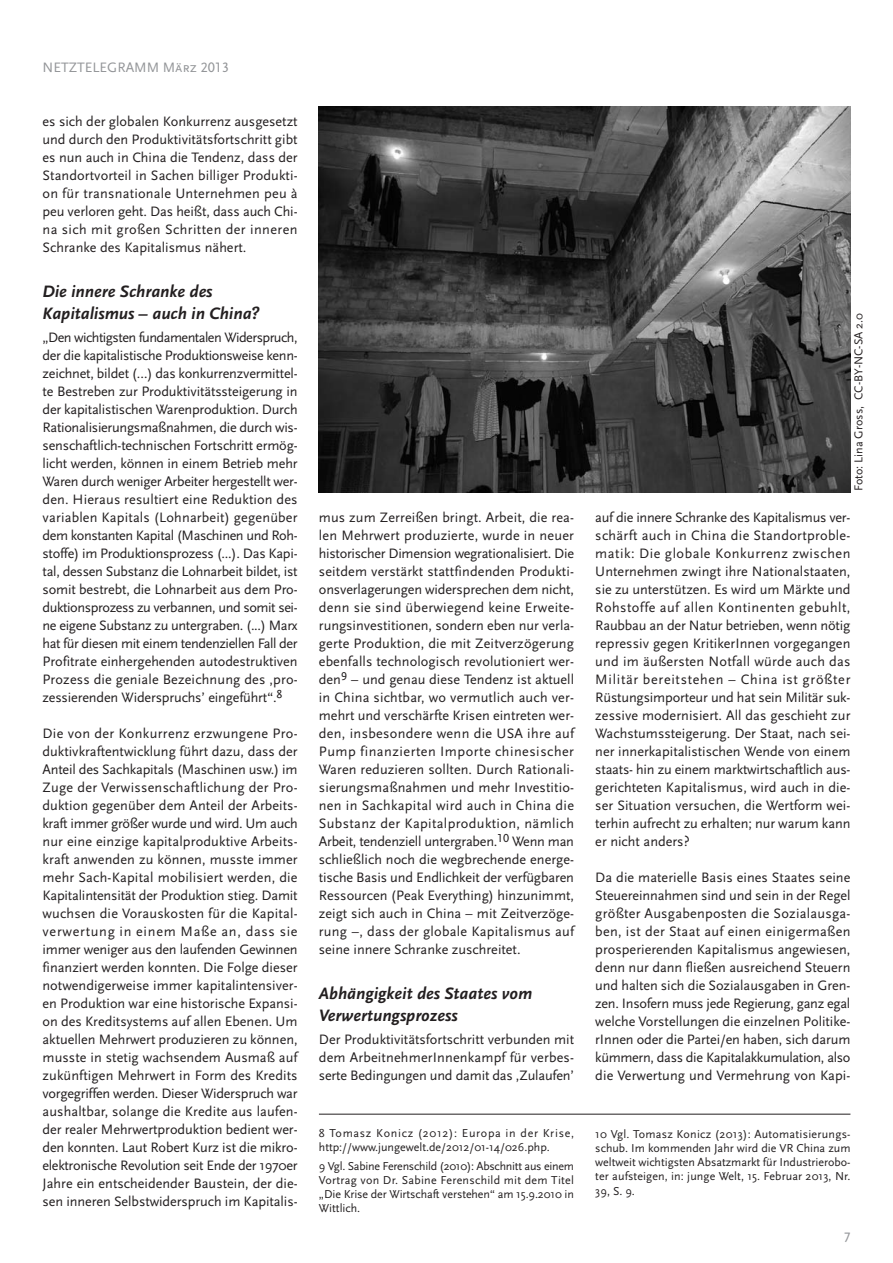
<style>
.page{position:relative;width:893px;height:1263px;background:#fff}
.page>*{position:absolute;margin:0;border:0;box-sizing:border-box;transform-origin:0 0}
.t1{font:italic 700 17.25px/21.8px "Scala Sans";color:#231f20}
.t2{font:14.25px/18px "Scala Sans";color:#231f20;text-align:justify}
.t3{font:14.25px "Scala Sans Caps";color:#939598}
.t4{font:12px/14.2px "Scala Sans";color:#231f20;text-align:justify}
.t5{font:12px/14.2px "Scala Sans";letter-spacing:.03em;color:#231f20}
</style>
<div class="page">
<img style="left:319px;top:106px;width:531px;height:386px">
<hr style="left:319px;top:1114px;width:531px;height:1px;background:#231f20">
<p class="t3" style="left:43px;top:59px;width:188px">NETZTELEGRAMM März 2013</p>
<p class="t2" style="left:43px;top:114px;width:257px">es sich der globalen Konkurrenz ausgesetzt und durch den Produktivitätsfortschritt gibt es nun auch in China die Tendenz, dass der Standortvorteil in Sachen billiger Produkti&shy;on für transnationale Unternehmen peu à peu verloren geht. Das heißt, dass auch Chi&shy;na sich mit großen Schritten der inneren Schranke des Kapitalismus nähert.</p>
<p class="t1" style="left:43px;top:282px;width:219px">Die innere Schranke des<br>Kapitalismus – auch in China?</p>
<p class="t2" style="left:43px;top:330px;width:257px">„Den wichtigsten fundamentalen Widerspruch, der die kapitalistische Produktionsweise kenn&shy;zeichnet, bildet (…) das konkurrenzvermittel&shy;te Bestreben zur Pro duk tivitätssteigerung in der kapitalistischen Warenproduktion. Durch Rationalisierungsmaßnahmen, die durch wis&shy;senschaftlich-technischen Fortschritt ermög&shy;licht werden, können in einem Betrieb mehr Waren durch weniger Arbeiter hergestellt wer&shy;den. Hieraus resultiert eine Reduktion des variablen Kapitals (Lohnarbeit) gegenüber dem konstanten Kapital (Maschinen und Roh&shy;stoffe) im Produktionsprozess (...). Das Kapi&shy;tal, dessen Substanz die Lohnarbeit bildet, ist somit bestrebt, die Lohnarbeit aus dem Pro&shy;duktionsprozess zu verbannen, und somit sei&shy;ne eigene Substanz zu untergraben. (...) Marx hat für diesen mit einem tendenziellen Fall der Profitrate einhergehenden autodestruktiven Prozess die geniale Bezeichnung des ‚pro&shy;zessierenden Widerspruchs’ eingeführt“.<sup>8</sup></p>
<p class="t2" style="left:43px;top:726px;width:257px">Die von der Konkurrenz erzwungene Pro&shy;duktivkraftentwicklung führt dazu, dass der Anteil des Sachkapitals (Maschinen usw.) im Zuge der Verwissenschaftlichung der Pro&shy;duktion gegenüber dem Anteil der Arbeits&shy;kraft immer größer wurde und wird. Um auch nur eine einzige kapitalproduktive Arbeits&shy;kraft anwenden zu können, musste immer mehr Sach-Kapital mobilisiert werden, die Kapitalintensität der Produktion stieg. Damit wuchsen die Vorauskosten für die Kapital&shy;verwertung in einem Maße an, dass sie immer weniger aus den laufenden Gewinnen finanziert werden konnten. Die Folge dieser notwendigerweise immer kapitalintensiver&shy;en Produktion war eine historische Expansi&shy;on des Kreditsystems auf allen Ebenen. Um aktuellen Mehrwert produzieren zu können, musste in stetig wachsendem Ausmaß auf zukünftigen Mehrwert in Form des Kredits vorgegriffen werden. Dieser Widerspruch war aushaltbar, solange die Kredite aus laufen&shy;der realer Mehrwertproduktion bedient wer&shy;den konnten. Laut Robert Kurz ist die mikro&shy;elektronische Revolution seit Ende der 1970er Jahre ein entscheidender Baustein, der die&shy;sen inneren Selbstwiderspruch im Kapitalis-</p>
<p class="t2" style="left:319px;top:510px;width:257px">mus zum Zerreißen bringt. Arbeit, die rea&shy;len Mehrwert produzierte, wurde in neuer historischer Dimension wegrationalisiert. Die seitdem verstärkt stattfindenden Produkti&shy;onsverlagerungen widersprechen dem nicht, denn sie sind überwiegend keine Erweite&shy;rungsinvestitionen, sondern eben nur verla&shy;gerte Produktion, die mit Zeitverzögerung ebenfalls technologisch revolutioniert wer&shy;den<sup>9</sup> – und genau diese Tendenz ist aktuell in China sichtbar, wo vermutlich auch ver&shy;mehrt und verschärfte Krisen eintreten wer&shy;den, insbesondere wenn die USA ihre auf Pump finanzierten Importe chinesischer Waren reduzieren sollten. Durch Rationali&shy;sierungsmaßnahmen und mehr Investitio&shy;nen in Sachkapital wird auch in China die Substanz der Kapitalproduktion, nämlich Arbeit, tendenziell untergraben.<sup>10</sup> Wenn man schließlich noch die wegbrechende energe&shy;tische Basis und Endlichkeit der verfügbaren Ressourcen (Peak Everything) hinzunimmt, zeigt sich auch in China – mit Zeitverzöge&shy;rung –, dass der globale Kapitalismus auf seine innere Schranke zuschreitet.</p>
<p class="t1" style="left:319px;top:984px;width:215px">Abhängigkeit des Staates vom<br>Verwertungsprozess</p>
<p class="t2" style="left:319px;top:1032px;width:257px">Der Produktivitätsfortschritt verbunden mit dem ArbeitnehmerInnenkampf für verbes&shy;serte Bedingungen und damit das ‚Zulaufen’</p>
<p class="t5" style="left:319px;top:1127px;width:257px">8 Tomasz Konicz (2012): Europa in der Krise, http://www.jungewelt.de/2012/01-14/026.php.</p>
<p class="t4" style="left:319px;top:1160px;width:257px">9 Vgl. Sabine Ferenschild (2010): Abschnitt aus einem Vortrag von Dr. Sabine Ferenschild mit dem Titel „Die Krise der Wirtschaft verstehen“ am 15.9.2010 in Wittlich.</p>
<p class="t4" style="left:852px;top:491px;width:179px;rotate:-90deg">Foto: Lina Gross, CC-BY-NC-SA 2.0</p>
<p class="t2" style="left:595px;top:510px;width:257px">auf die innere Schranke des Kapitalismus ver&shy;schärft auch in China die Standortproble&shy;matik: Die globale Konkurrenz zwischen Unternehmen zwingt ihre Nationalstaaten, sie zu unterstützen. Es wird um Märkte und Rohstoffe auf allen Kontinenten gebuhlt, Raubbau an der Natur betrieben, wenn nötig repressiv gegen KritikerInnen vorgegangen und im äußersten Notfall würde auch das Militär bereitstehen – China ist größter Rüstungsimporteur und hat sein Militär suk&shy;zessive modernisiert. All das geschieht zur Wachstumssteigerung. Der Staat, nach sei&shy;ner innerkapitalistischen Wende von einem staats- hin zu einem marktwirtschaftlich aus&shy;gerichteten Kapitalismus, wird auch in die&shy;ser Situation versuchen, die Wertform wei&shy;terhin aufrecht zu erhalten; nur warum kann er nicht anders?</p>
<p class="t2" style="left:595px;top:870px;width:257px">Da die materielle Basis eines Staates seine Steuereinnahmen sind und sein in der Regel größter Ausgabenposten die Sozialausga&shy;ben, ist der Staat auf einen einigermaßen prosperierenden Kapitalismus angewiesen, denn nur dann fließen ausreichend Steuern und halten sich die Sozialausgaben in Gren&shy;zen. Insofern muss jede Regierung, ganz egal welche Vorstellungen die einzelnen Politike&shy;rInnen oder die Partei/en haben, sich darum kümmern, dass die Kapitalakkumulation, also die Verwertung und Vermehrung von Kapi-</p>
<p class="t4" style="left:595px;top:1128px;width:257px">10 Vgl. Tomasz Konicz (2013): Automatisierungs&shy;schub. Im kommenden Jahr wird die VR China zum weltweit wichtigsten Absatzmarkt für Industrierobo&shy;ter aufsteigen, in: junge Welt, 15. Februar 2013, Nr.<br>39, S. 9.</p>
<p class="t3" style="left:843px;top:1229px;width:9px">7</p>
</div>
